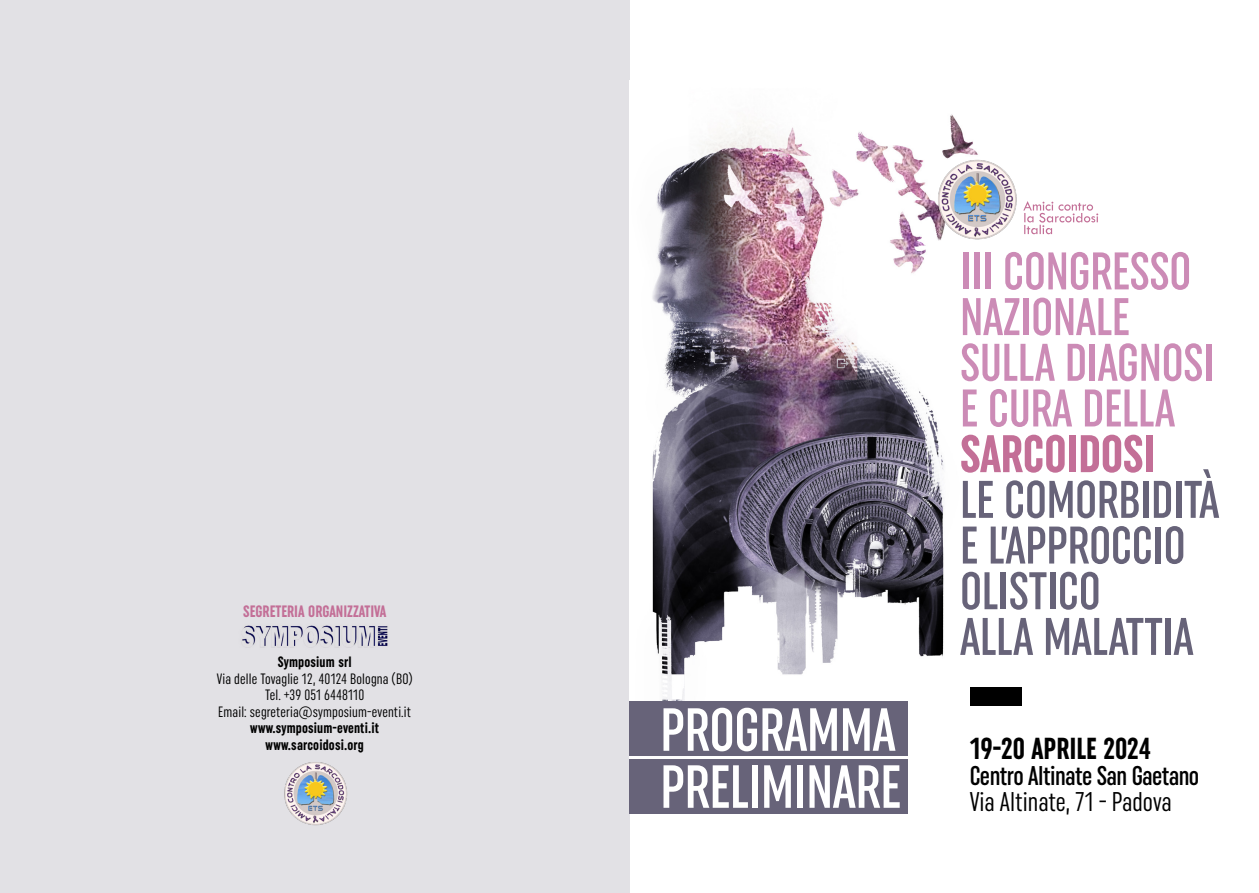
<style>
.page{position:relative;width:1259px;height:893px;background:#fff}
.page>*{position:absolute;margin:0;border:0;box-sizing:border-box;transform-origin:0 0}
.t1{font:500 extra-condensed 60.75px/57px "Uniform";letter-spacing:-.01em;color:#fff}
.t2{font:500 extra-condensed 52.8px/45.8px "Uniform";letter-spacing:-.01em;color:#676379}
.t3{font:500 extra-condensed 52.8px/45.8px "Uniform";letter-spacing:-.01em;color:#cc8bb6}
.t4{font:700 extra-condensed 52.8px "Uniform";letter-spacing:-.01em;color:#c36f97}
.t5{font:700 extra-condensed 30.3px "Uniform";color:#000}
.t6{font:500 extra-condensed 27px "Uniform";letter-spacing:-.02em;color:#000}
.t7{font:extra-condensed 27px "Uniform";color:#000}
.t8{font:700 extra-condensed 16.5px "Uniform";color:#c36f97}
.t9{font:extra-condensed 15px/16.5px "Uniform";letter-spacing:.01em;color:#000;text-align:center}
.t10{font:700 extra-condensed 15px/16.5px "Uniform";letter-spacing:.01em;color:#000;text-align:center}
</style>
<div class="page">
<div style="left:0;top:0;width:629px;height:893px;background:#e2e1e5"></div>
<img style="left:629px;top:114px;width:423px;height:668px">
<div style="left:995px;top:81px;width:85px;height:78px;background:#fff;border-radius:50%"></div>
<div style="left:969px;top:687px;width:52px;height:19px;background:#000"></div>
<img style="left:284px;top:762px;width:63px;height:64px">
<img style="left:242px;top:625px;width:146px;height:23px">
<svg style="left:1023px;top:201px;width:75px;height:33px"></svg>
<img style="left:934px;top:156px;width:84px;height:86px">
<div style="left:629px;top:701px;width:278px;height:54px;background:#676379"></div>
<div style="left:629px;top:759px;width:278px;height:55px;background:#676379"></div>
<p class="t8" style="left:243px;top:601px;width:145px">SEGRETERIA ORGANIZZATIVA</p>
<p class="t10" style="left:278px;top:654px;width:75px">Symposium srl</p>
<p class="t9" style="left:217px;top:670px;width:197px">Via delle Tovaglie 12, 40124 Bologna (BO)<br>Tel. +39 051 6448110<br>Email: segreteria@symposium-eventi.it</p>
<p class="t10" style="left:250px;top:720px;width:130px">www.symposium-eventi.it www.sarcoidosi.org</p>
<h1 class="t1" style="left:660px;top:701px;width:242px">PROGRAMMA<br>PRELIMINARE</h1>
<h2 class="t3" style="left:960px;top:248px;width:256px">III CONGRESSO<br>NAZIONALE<br>SULLA DIAGNOSI<br>E CURA DELLA</h2>
<h2 class="t4" style="left:960px;top:424px;width:197px">SARCOIDOSI</h2>
<h2 class="t2" style="left:960px;top:476px;width:261px">LE COMORBIDITÀ<br>E L’APPROCCIO<br>OLISTICO<br>ALLA MALATTIA</h2>
<h3 class="t5" style="left:969px;top:731px;width:183px">19-20 APRILE 2024</h3>
<h3 class="t6" style="left:969px;top:760px;width:231px">Centro Altinate San Gaetano</h3>
<h3 class="t7" style="left:969px;top:786px;width:203px">Via Altinate, 71 - Padova</h3>
</div>
